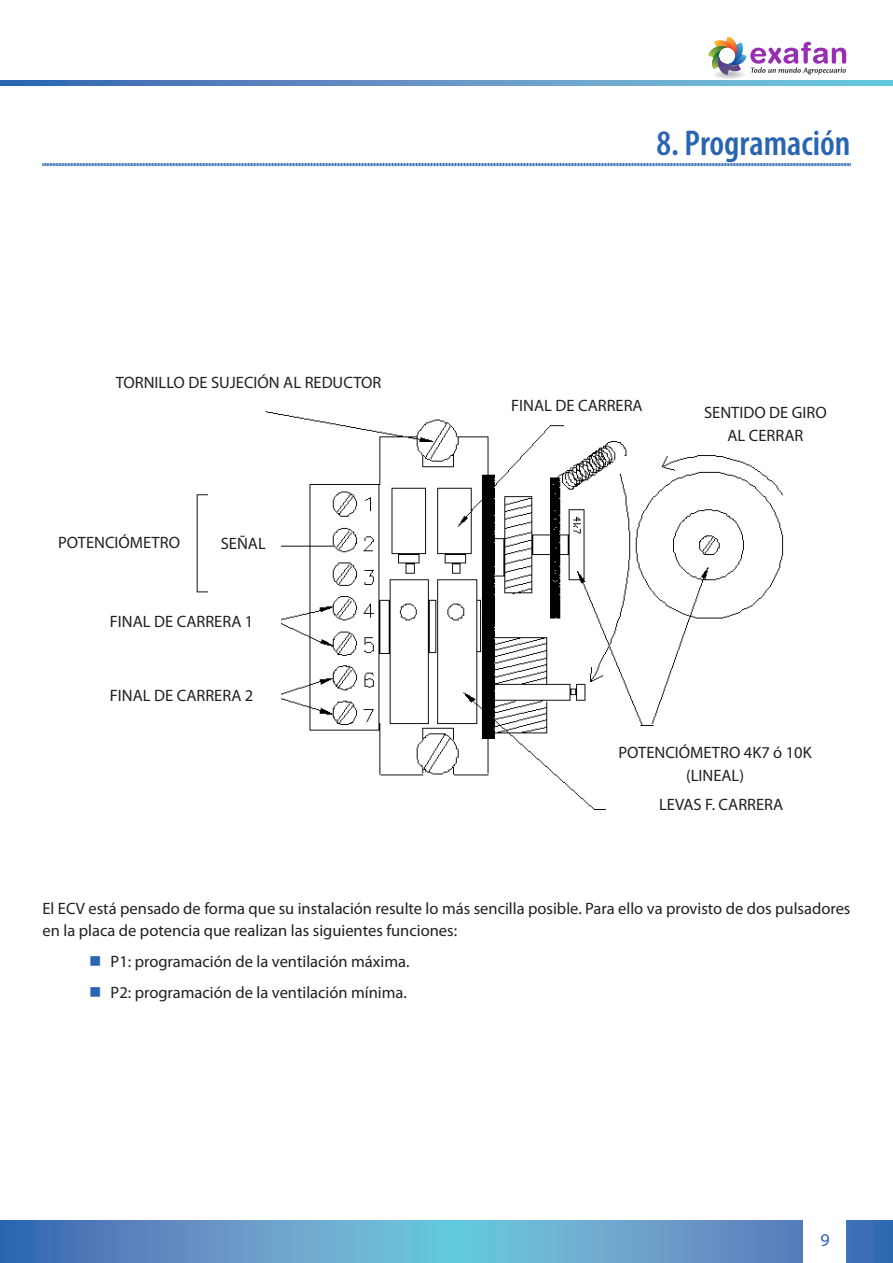
<style>
.page{position:relative;width:893px;height:1263px;background:#fff}
.page>*{position:absolute;margin:0;border:0;box-sizing:border-box;transform-origin:0 0}
._01__Titulos__Nivel{font:600 condensed 36px "Myriad Pro";color:#2a65b1}
.t1{font:18px "Myriad Pro";color:#2a65b1}
._01__Normal{font:16.5px/22.5px "Myriad Pro";color:#231f20}
</style>
<div class="page">
<svg style="left:1px;top:1220px;width:892px;height:43px;background:#609ac8"></svg>
<svg style="left:1px;top:81px;width:892px;height:4px;background:#5e96c6"></svg>
<div style="left:804px;top:1218px;width:42px;height:45px;background:#fff"></div>
<hr style="left:0;top:1220px;width:1px;height:43px;background:#2a65b1">
<img style="left:196px;top:411px;width:588px;height:399px">
<div style="left:714px;top:71px;width:31px;height:8px;background:#f5f5f6;border-radius:50%"></div>
<div style="left:716px;top:71px;width:27px;height:7px;background:#eeeeef;border-radius:50%"></div>
<div style="left:716px;top:71px;width:26px;height:7px;background:#ececee;border-radius:50%"></div>
<div style="left:717px;top:71px;width:25px;height:7px;background:#e6e7e9;border-radius:50%"></div>
<div style="left:718px;top:72px;width:23px;height:6px;background:#e1e2e4;border-radius:50%"></div>
<div style="left:719px;top:72px;width:21px;height:5px;background:#dddee0;border-radius:50%"></div>
<div style="left:721px;top:72px;width:17px;height:5px;background:#d5d6d8;border-radius:50%"></div>
<svg style="left:708px;top:37px;width:138px;height:39px"></svg>
<svg style="left:42px;top:163px;width:809px;height:4px"></svg>
<div style="left:468px;top:397px;width:218px;height:16px;background:#fff"></div>
<div style="left:689px;top:397px;width:153px;height:52px;background:#fff"></div>
<div style="left:597px;top:741px;width:236px;height:44px;background:#fff"></div>
<div style="left:206px;top:535px;width:75px;height:16px;background:#fff"></div>
<div style="left:83px;top:610px;width:198px;height:22px;background:#fff"></div>
<div style="left:83px;top:684px;width:198px;height:21px;background:#fff"></div>
<div style="left:622px;top:793px;width:198px;height:22px;background:#fff"></div>
<p class="_01__Normal" style="left:116px;top:371px;width:267px">TORNILLO DE SUJECIÓN AL REDUCTOR</p>
<p class="_01__Normal" style="left:58px;top:531px;width:123px">POTENCIÓMETRO</p>
<p class="_01__Normal" style="left:221px;top:532px;width:46px">SEÑAL</p>
<p class="_01__Normal" style="left:110px;top:610px;width:145px">FINAL DE CARRERA 1</p>
<p class="_01__Normal" style="left:110px;top:684px;width:145px">FINAL DE CARRERA 2</p>
<p class="_01__Titulos__Nivel" style="left:656px;top:123px;width:195px">8. Programación</p>
<p class="_01__Normal" style="left:511px;top:394px;width:133px">FINAL DE CARRERA</p>
<p class="_01__Normal" style="left:704px;top:401px;width:124px">SENTIDO DE GIRO</p>
<p class="_01__Normal" style="left:727px;top:423px;width:77px">AL CERRAR</p>
<p class="_01__Normal" style="left:618px;top:741px;width:195px">POTENCIÓMETRO 4K7 ó 10K</p>
<p class="_01__Normal" style="left:686px;top:763px;width:59px">(LINEAL)</p>
<p class="_01__Normal" style="left:659px;top:793px;width:126px">LEVAS F. CARRERA</p>
<p class="_01__Normal" style="left:43px;top:897px;width:809px">El ECV está pensado de forma que su instalación resulte lo más sencilla posible. Para ello va provisto de dos pulsadores en la placa de potencia que realizan las siguientes funciones:</p>
<p class="_01__Normal" style="left:111px;top:950px;width:300px">P1: programación de la ventilación máxima.</p>
<p class="_01__Normal" style="left:111px;top:981px;width:298px">P2: programación de la ventilación mínima.</p>
<p class="t1" style="left:820px;top:1229px;width:11px">9</p>
</div>
